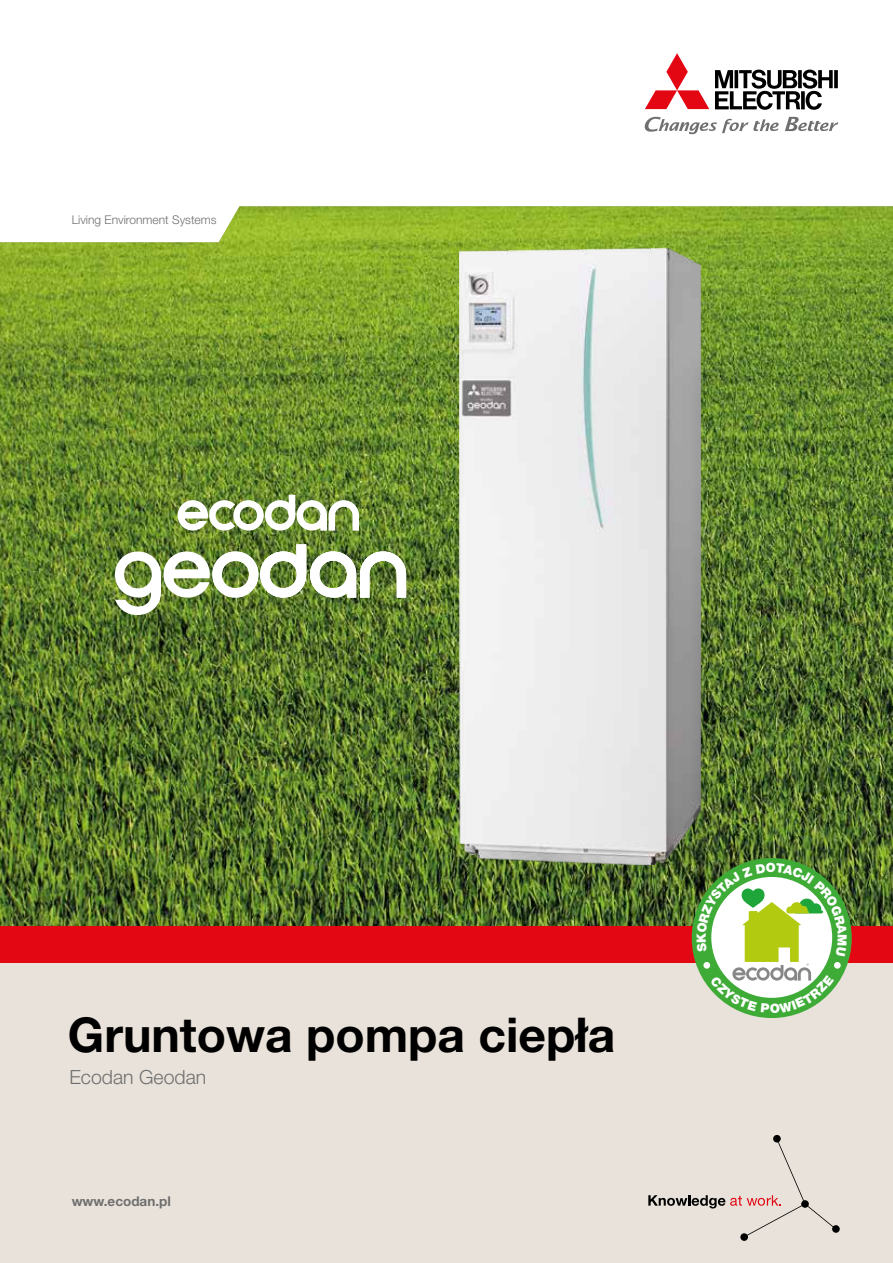
<style>
.page{position:relative;width:893px;height:1263px;background:#fff}
.page>*{position:absolute;margin:0;border:0;box-sizing:border-box;transform-origin:0 0}
.t1{font:700 48px "Helvetica Neue LT Pro";color:#000}
.t2{font:300 19.5px "Helvetica Neue LT Pro";color:#706f6f}
.t3{font:700 13.5px "Helvetica Neue LT Pro";color:#706f6f}
.t4{font:900 12.6px "Helvetica Neue LT Pro";color:#fff}
.t5{font:300 12px "Helvetica Neue LT Pro";color:#706f6f}
</style>
<div class="page">
<img style="left:0;top:206px;width:893px;height:720px">
<svg style="left:645px;top:117px;width:193px;height:17px"></svg>
<svg style="left:645px;top:53px;width:64px;height:56px"></svg>
<svg style="left:715px;top:70px;width:123px;height:40px"></svg>
<div style="left:0;top:962px;width:893px;height:301px;background:#e8e2da"></div>
<div style="left:0;top:926px;width:893px;height:36px;background:#e30613"></div>
<svg style="left:648px;top:1135px;width:192px;height:106px"></svg>
<div style="left:692px;top:858px;width:160px;height:160px;background:#3eab37;border-radius:50%"></div>
<img style="left:459px;top:248px;width:242px;height:617px">
<img style="left:115px;top:544px;width:291px;height:71px">
<img style="left:178px;top:495px;width:181px;height:36px">
<svg style="left:696px;top:863px;width:151px;height:150px"></svg>
<p class="t5" style="left:72px;top:212px;width:146px">Living Environment Systems</p>
<h1 class="t1" style="left:68px;top:1005px;width:549px">Gruntowa pompa ciepła</h1>
<h2 class="t2" style="left:69px;top:1065px;width:138px">Ecodan Geodan</h2>
<p class="t3" style="left:72px;top:1193px;width:101px">www.ecodan.pl</p>
<p class="t4" style="left:694px;top:943px;width:12px;rotate:-90deg">K</p>
</div>
